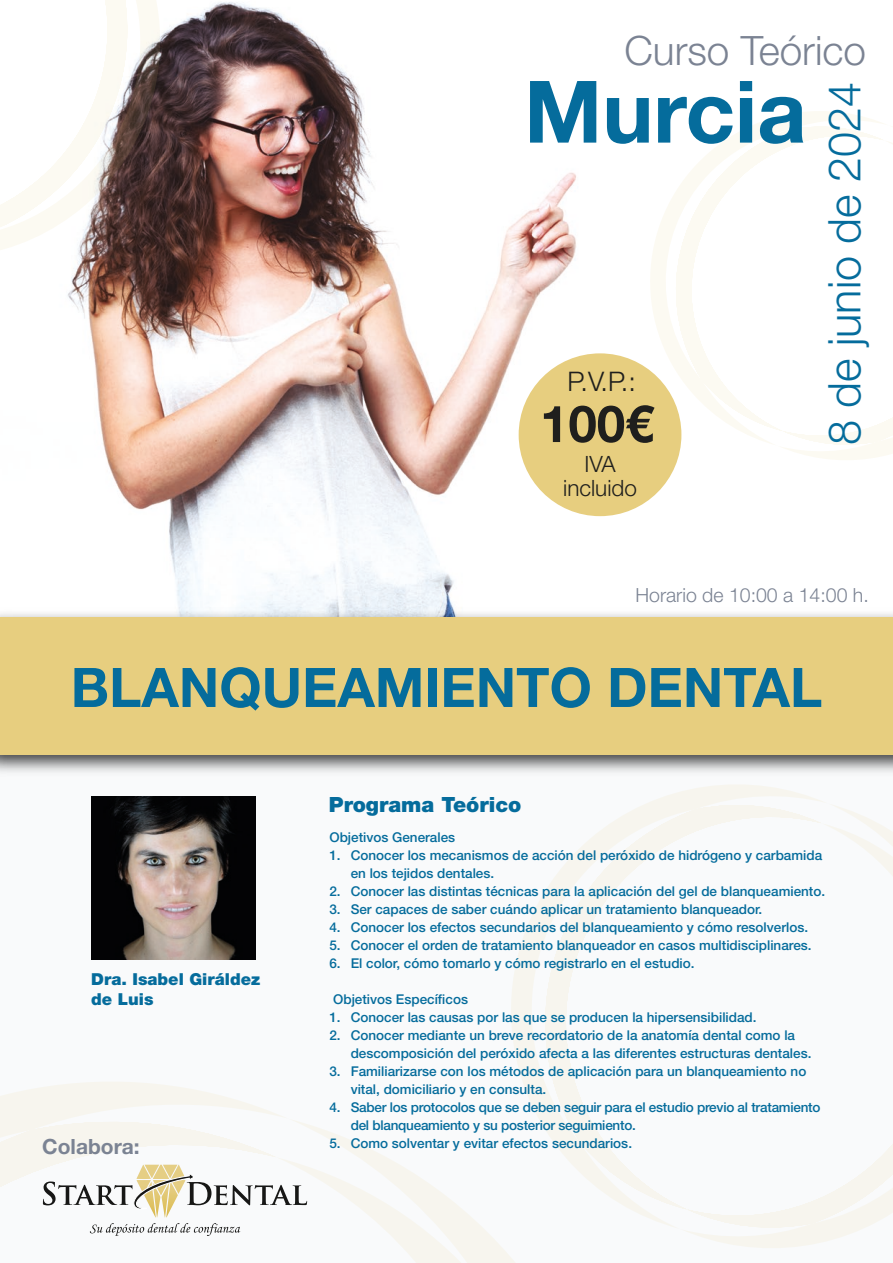
<style>
.page{position:relative;width:893px;height:1263px;background:#fff}
.page>*{position:absolute;margin:0;border:0;box-sizing:border-box;transform-origin:0 0}
.t1{font:700 86.25px "Helvetica Neue LT Std";color:#056c9c}
.t2{font:700 54.6px "Helvetica Neue LT Std";color:#056c9c}
.t3{font:700 51px "Helvetica Neue LT Std";color:#1f1f1d}
.t4{font:300 45px "Helvetica Neue LT Std";color:#056c9c}
.t5{font:300 40.5px "Helvetica Neue LT Std";color:#7b8393}
.t6{font:300 27px "Helvetica Neue LT Std";color:#1f1f1d}
.t7{font:300 22.5px/24.5px "Helvetica Neue LT Std";color:#1f1f1d;text-align:center}
.t8{font:900 21px "Helvetica Neue LT Std";color:#056c9c}
.t9{font:700 21px "Helvetica Neue LT Std";color:#7b8393}
.t10{font:300 19.5px "Helvetica Neue LT Std";color:#7b8393}
.t11{font:900 16.5px/19.8px "Helvetica Neue LT Std";color:#056c9c}
.t12{font:500 13.5px/18px "Helvetica Neue LT Std";color:#056c9c}
.t13{font:500 13.5px/18px "Helvetica Neue LT Std";letter-spacing:-.02em;color:#056c9c}
</style>
<div class="page">
<div style="left:0;top:744px;width:893px;height:519px;background:#f9fafb"></div>
<img style="left:67px;top:2px;width:611px;height:602px">
<svg style="left:689px;top:1232px;width:164px;height:16px;fill:#f7f5ee"></svg>
<svg style="left:511px;top:785px;width:382px;height:447px"></svg>
<svg style="left:471px;top:1113px;width:82px;height:150px"></svg>
<svg style="left:0;top:1082px;width:471px;height:181px"></svg>
<img style="left:0;top:604px;width:893px;height:168px">
<div style="left:0;top:617px;width:893px;height:138px;background:#e7ce7f"></div>
<img style="left:92px;top:796px;width:163px;height:164px">
<svg style="left:677px;top:448px;width:216px;height:12px"></svg>
<svg style="left:650px;top:111px;width:243px;height:337px"></svg>
<svg style="left:0;top:0;width:160px;height:258px"></svg>
<div style="left:519px;top:353px;width:162px;height:163px;background:#e7ce7f;border-radius:50%"></div>
<svg style="left:43px;top:1165px;width:264px;height:45px"></svg>
<svg style="left:90px;top:1223px;width:150px;height:13px"></svg>
<h3 class="t5" style="left:624px;top:25px;width:243px">Curso Teórico</h3>
<h1 class="t1" style="left:524px;top:59px;width:284px">Murcia</h1>
<h3 class="t4" style="left:817px;top:445px;width:365px;rotate:-90deg">8 de junio de 2024</h3>
<h3 class="t6" style="left:568px;top:365px;width:70px">P.V.P.:</h3>
<h3 class="t3" style="left:540px;top:392px;width:115px">100€</h3>
<h3 class="t7" style="left:563px;top:451px;width:75px">IVA incluido</h3>
<h3 class="t10" style="left:635px;top:583px;width:235px">Horario de 10:00 a 14:00 h.</h3>
<h2 class="t2" style="left:71px;top:654px;width:753px">BLANQUEAMIENTO DENTAL</h2>
<p class="t11" style="left:91px;top:969px;width:171px">Dra. Isabel Giráldez de Luis</p>
<h3 class="t8" style="left:329px;top:792px;width:194px">Programa Teórico</h3>
<p class="t12" style="left:329px;top:828px;width:127px">Objetivos Generales</p>
<p class="t12" style="left:351px;top:846px;width:473px;text-indent:-21px">1. Conocer los mecanismos de acción del peróxido de hidrógeno y carbamida en los tejidos dentales.</p>
<p class="t12" style="left:329px;top:882px;width:497px">2. Conocer las distintas técnicas para la aplicación del gel de blanqueamiento.</p>
<p class="t12" style="left:329px;top:900px;width:434px">3. Ser capaces de saber cuándo aplicar un tratamiento blanqueador.</p>
<p class="t12" style="left:329px;top:918px;width:480px">4. Conocer los efectos secundarios del blanqueamiento y cómo resolverlos.</p>
<p class="t12" style="left:329px;top:936px;width:484px">5. Conocer el orden de tratamiento blanqueador en casos multidisciplinares.</p>
<p class="t12" style="left:329px;top:954px;width:367px">6. El color, cómo tomarlo y cómo registrarlo en el estudio.</p>
<p class="t12" style="left:333px;top:990px;width:136px">Objetivos Específicos</p>
<p class="t12" style="left:329px;top:1008px;width:429px">1. Conocer las causas por las que se producen la hipersensibilidad.</p>
<p class="t12" style="left:351px;top:1026px;width:462px;text-indent:-21px">2. Conocer mediante un breve recordatorio de la anatomía dental como la descomposición del peróxido afecta a las diferentes estructuras dentales.</p>
<p class="t12" style="left:351px;top:1062px;width:457px;text-indent:-21px">3. Familiarizarse con los métodos de aplicación para un blanqueamiento no vital, domiciliario y en consulta.</p>
<p class="t13" style="left:351px;top:1098px;width:471px;text-indent:-21px">4. Saber los protocolos que se deben seguir para el estudio previo al tratamiento del blanqueamiento y su posterior seguimiento.</p>
<h3 class="t9" style="left:42px;top:1133px;width:99px">Colabora:</h3>
<p class="t12" style="left:329px;top:1134px;width:304px">5. Como solventar y evitar efectos secundarios.</p>
</div>
